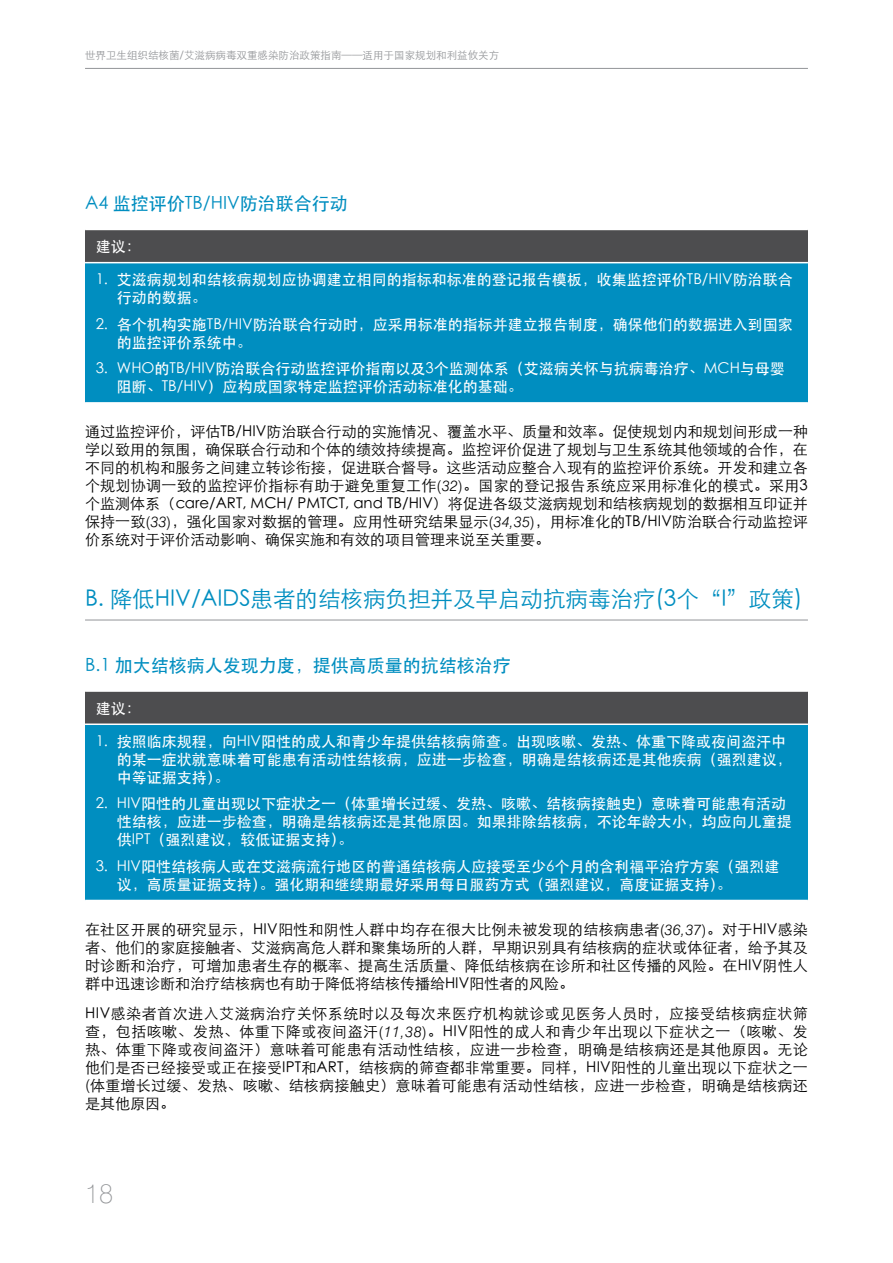
<style>
.page{position:relative;width:893px;height:1263px;background:#fff}
.page>*{position:absolute;margin:0;border:0;box-sizing:border-box;transform-origin:0 0}
.t1{font:100 27px "Swiss 721 BT";color:#939598}
.t2{font:22.5px "ST Xihei";color:#008ec0}
.t3{font:18px "ST Heiti";color:#008ec0}
.t4{font:15px/18px "ST Xihei";color:#000;text-align:justify}
.t5{font:15px/18px "ST Heiti";color:#fff}
.t6{font:10.5px "ST Xihei";color:#939598}
.s1{font-family:"Swiss 721 BT";font-weight:300}
.s2{font-family:"Swiss 721 BT";font-weight:300;font-style:italic}
</style>
<div class="page">
<hr style="left:85px;top:68px;width:723px;height:1px;background:#939598">
<div style="left:85px;top:229px;width:723px;height:34px;background:#4d4d4f"></div>
<div style="left:85px;top:263px;width:723px;height:140px;background:#008ec0"></div>
<hr style="left:85px;top:229px;width:723px;height:1px;background:#fff">
<hr style="left:85px;top:262px;width:723px;height:1px;background:#fff">
<hr style="left:85px;top:402px;width:723px;height:2px;background:#fff">
<div style="left:85px;top:691px;width:723px;height:33px;background:#4d4d4f"></div>
<div style="left:85px;top:724px;width:723px;height:176px;background:#008ec0"></div>
<hr style="left:85px;top:690px;width:723px;height:2px;background:#fff">
<hr style="left:85px;top:723px;width:723px;height:2px;background:#fff">
<hr style="left:85px;top:620px;width:723px;height:1px;background:#939598">
<p class="t6" style="left:85px;top:50px;width:416px">世界卫生组织结核菌/艾滋病病毒双重感染防治政策指南——适用于国家规划和利益攸关方</p>
<p class="t3" style="left:85px;top:194px;width:264px">A4 监控评价TB/HIV防治联合行动</p>
<p class="t5" style="left:96px;top:238px;width:46px">建议：</p>
<p class="t5" style="left:117px;top:271px;width:677px;text-indent:-21px">1. 艾滋病规划和结核病规划应协调建立相同的指标和标准的登记报告模板，收集监控评价TB/HIV防治联合行动的数据。</p>
<p class="t5" style="left:117px;top:315px;width:677px;text-indent:-21px">2. 各个机构实施TB/HIV防治联合行动时，应采用标准的指标并建立报告制度，确保他们的数据进入到国家的监控评价系统中。</p>
<p class="t5" style="left:117px;top:360px;width:669px;text-indent:-21px">3. WHO的TB/HIV防治联合行动监控评价指南以及3个监测体系（艾滋病关怀与抗病毒治疗、MCH与母婴阻断、TB/HIV）应构成国家特定监控评价活动标准化的基础。</p>
<p class="t4" style="left:85px;top:422px;width:724px">通过监控评价，评估TB/HIV防治联合行动的实施情况、覆盖水平、质量和效率。促使规划内和规划间形成一种学以致用的氛围，确保联合行动和个体的绩效持续提高。监控评价促进了规划与卫生系统其他领域的合作，在不同的机构和服务之间建立转诊衔接，促进联合督导。这些活动应整合入现有的监控评价系统。开发和建立各个规划协调一致的监控评价指标有助于避免重复工作<span class="s1">(</span><span class="s2">32</span><span class="s1">)</span>。国家的登记报告系统应采用标准化的模式。采用3个监测体系（care/ART, MCH/ PMTCT, and TB/HIV）将促进各级艾滋病规划和结核病规划的数据相互印证并保持一致<span class="s1">(</span><span class="s2">33</span><span class="s1">)</span>，强化国家对数据的管理。应用性研究结果显示<span class="s1">(</span><span class="s2">34,35</span><span class="s1">)</span>，用标准化的TB/HIV防治联合行动监控评价系统对于评价活动影响、确保实施和有效的项目管理来说至关重要。</p>
<h2 class="t2" style="left:85px;top:587px;width:719px">B. 降低HIV/AIDS患者的结核病负担并及早启动抗病毒治疗(3个“I”政策)</h2>
<p class="t3" style="left:85px;top:656px;width:427px">B.1 加大结核病人发现力度，提供高质量的抗结核治疗</p>
<p class="t5" style="left:96px;top:699px;width:46px">建议：</p>
<p class="t5" style="left:117px;top:732px;width:677px;text-indent:-21px">1. 按照临床规程，向HIV阳性的成人和青少年提供结核病筛查。出现咳嗽、发热、体重下降或夜间盗汗中的某一症状就意味着可能患有活动性结核病，应进一步检查，明确是结核病还是其他疾病（强烈建议，中等证据支持）。</p>
<p class="t5" style="left:117px;top:795px;width:677px;text-indent:-21px">2. HIV阳性的儿童出现以下症状之一（体重增长过缓、发热、咳嗽、结核病接触史）意味着可能患有活动性结核，应进一步检查，明确是结核病还是其他原因。如果排除结核病，不论年龄大小，均应向儿童提供IPT（强烈建议，较低证据支持）。</p>
<p class="t5" style="left:117px;top:857px;width:664px;text-indent:-21px">3. HIV阳性结核病人或在艾滋病流行地区的普通结核病人应接受至少6个月的含利福平治疗方案（强烈建议，高质量证据支持）。强化期和继续期最好采用每日服药方式（强烈建议，高度证据支持）。</p>
<p class="t4" style="left:85px;top:920px;width:724px">在社区开展的研究显示，HIV阳性和阴性人群中均存在很大比例未被发现的结核病患者<span class="s1">(</span><span class="s2">36,37</span><span class="s1">)</span>。对于HIV感染者、他们的家庭接触者、艾滋病高危人群和聚集场所的人群，早期识别具有结核病的症状或体征者，给予其及时诊断和治疗，可增加患者生存的概率、提高生活质量、降低结核病在诊所和社区传播的风险。在HIV阴性人群中迅速诊断和治疗结核病也有助于降低将结核传播给HIV阳性者的风险。</p>
<p class="t4" style="left:85px;top:1005px;width:724px">HIV感染者首次进入艾滋病治疗关怀系统时以及每次来医疗机构就诊或见医务人员时，应接受结核病症状筛查，包括咳嗽、发热、体重下降或夜间盗汗<span class="s1">(</span><span class="s2">11,38</span><span class="s1">)</span>。HIV阳性的成人和青少年出现以下症状之一（咳嗽、发热、体重下降或夜间盗汗）意味着可能患有活动性结核，应进一步检查，明确是结核病还是其他原因。无论他们是否已经接受或正在接受IPT和ART，结核病的筛查都非常重要。同样，HIV阳性的儿童出现以下症状之一<span class="s1">(</span>体重增长过缓、发热、咳嗽、结核病接触史）意味着可能患有活动性结核，应进一步检查，明确是结核病还是其他原因。</p>
<h1 class="t1" style="left:85px;top:1177px;width:30px">18</h1>
</div>
